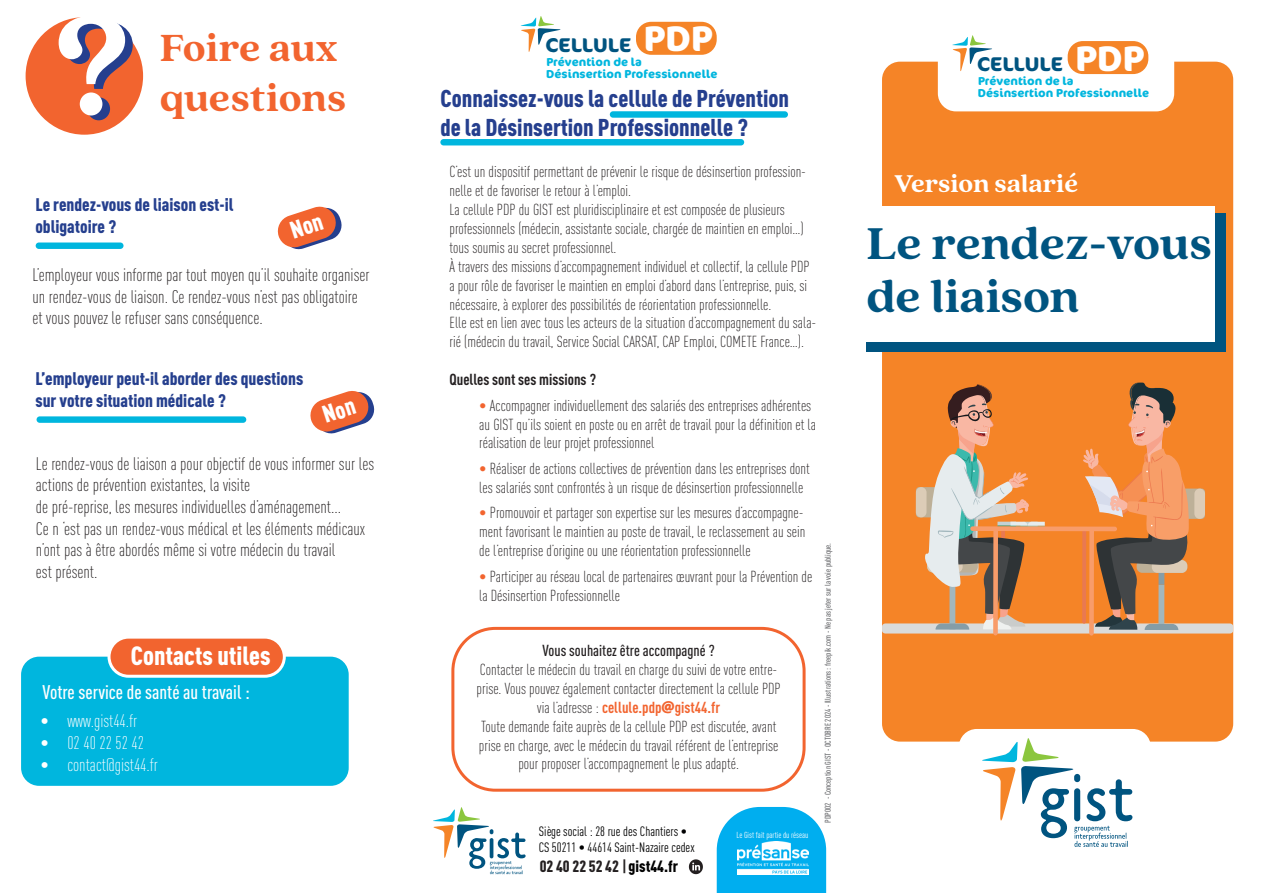
<style>
.page{position:relative;width:1263px;height:893px;background:#fff}
.page>*{position:absolute;margin:0;border:0;box-sizing:border-box;transform-origin:0 0}
.t1{font:800 155.4px "Quincy CF";color:#fff}
.t2{font:800 49.5px/52.5px "Quincy CF";letter-spacing:-.005em;color:#005480}
.t3{font:800 42px "Quincy CF";letter-spacing:-.005em;color:#f2642f}
.t4{font:800 27px "Quincy CF";letter-spacing:-.005em;color:#fff}
.t5{font:900 25.95px "DIN Cond";color:#fff}
.t6{font:900 24px/28.8px "DIN Cond";color:#253f8e}
.t7{font:700 19.8px "Cocon";letter-spacing:.005em;color:#005480}
.t8{font:500 19.5px "DIN Cond";color:#fff}
.t9{font:300 18px/21.6px "DIN Cond";color:#231f20}
.t10{font:900 18px/21.6px "DIN Cond";color:#253f8e}
.t11{font:300 18px "DIN Cond";color:#fff}
.t12{font:900 16.05px "DIN Cond";color:#231f20}
.t13{font:300 15.75px/18.9px "DIN Cond";color:#231f20}
.t14{font:500 15.75px "DIN Cond";color:#231f20}
.t15{font:700 15.75px "DIN Cond";color:#231f20}
.t16{font:13.35px "DIN Cond";color:#000001}
.t17{font:700 11.4px/11.7px "Cocon";letter-spacing:.005em;color:#00b6de}
.t18{font:8.7px "DIN Cond";color:#fff}
.t19{font:500 8.25px "DIN Cond";color:#6c6d70}
.s1{font-size:35.4px;color:#fff}
.s2{color:#f2642f}
.s3{font-weight:700;color:#f2642f}
.s4{font-family:"Cocon";font-weight:700;color:#f2642f}
.s5{font-weight:700}
.s6{color:#000001}
</style>
<div class="page">
<div style="left:882px;top:62px;width:351px;height:680px;background:#f58427;border-radius:18px"></div>
<div style="left:959px;top:729px;width:192px;height:131px;background:#fff;border-radius:18px"></div>
<svg style="left:982px;top:738px;width:150px;height:109px"></svg>
<div style="left:938px;top:22px;width:236px;height:89px;background:#fff;border-radius:18px"></div>
<div style="left:1068px;top:41px;width:80px;height:33px;background:#f58427;border-radius:15px"></div>
<svg style="left:952px;top:35px;width:40px;height:36px"></svg>
<div style="left:866px;top:213px;width:360px;height:138px;background:#005480"></div>
<div style="left:855px;top:207px;width:360px;height:135px;background:#fff"></div>
<div style="left:36px;top:242px;width:88px;height:7px;background:#00b6de;border-radius:3px"></div>
<div style="left:37px;top:416px;width:209px;height:7px;background:#00b6de;border-radius:3px"></div>
<div style="left:26px;top:17px;width:117px;height:118px;background:#f2642f;border-radius:50%"></div>
<div style="left:636px;top:22px;width:81px;height:33px;background:#f58427;border-radius:15px"></div>
<svg style="left:520px;top:16px;width:41px;height:36px"></svg>
<div style="left:610px;top:111px;width:178px;height:7px;background:#00b6de;border-radius:3px"></div>
<div style="left:440px;top:139px;width:304px;height:6px;background:#00b6de;border-radius:3px"></div>
<svg style="left:433px;top:807px;width:93px;height:67px"></svg>
<svg style="left:717px;top:807px;width:109px;height:86px;background:#1fb7f0"></svg>
<img style="left:737px;top:842px;width:72px;height:32px">
<svg style="left:689px;top:859px;width:14px;height:15px"></svg>
<div style="left:451px;top:627px;width:354px;height:165px;border:3px solid #f2642f;border-radius:43px"></div>
<div style="left:21px;top:657px;width:328px;height:129px;background:#00b6de;border-radius:18px"></div>
<div style="left:109px;top:637px;width:175px;height:39px;background:#f2642f;border-radius:20px"></div>
<div style="left:108px;top:636px;width:178px;height:42px;border:3px solid #fff;border-radius:20px"></div>
<div style="left:882px;top:623px;width:351px;height:10px;background:#dadbda;border-radius:3px"></div>
<div style="left:1172px;top:489px;width:33px;height:30px;background:#bdb098;border-radius:3px"></div>
<div style="left:1194px;top:489px;width:11px;height:30px;background:#dcccb7;border-radius:5px"></div>
<div style="left:916px;top:487px;width:10px;height:30px;background:#dcccb7;border-radius:5px"></div>
<div style="left:970px;top:526px;width:147px;height:5px;background:#f89c6a;border-radius:2px"></div>
<svg style="left:1082px;top:383px;width:107px;height:253px"></svg>
<svg style="left:925px;top:384px;width:120px;height:251px"></svg>
<svg style="left:310px;top:391px;width:65px;height:43px"></svg>
<svg style="left:277px;top:206px;width:65px;height:44px"></svg>
<h1 class="t1" style="left:53px;top:-45px;width:79px">?</h1>
<h3 class="t3" style="left:160px;top:18px;width:179px">Foire aux</h3>
<h3 class="t3" style="left:160px;top:68px;width:188px">questions</h3>
<p class="t10" style="left:35px;top:193px;width:200px">Le rendez-vous de liaison est-il obligatoire ?</p>
<p class="t9" style="left:32px;top:264px;width:338px">L’employeur vous informe par tout moyen qu’il souhaite organiser un rendez-vous de liaison. Ce rendez-vous n’est pas obligatoire et vous pouvez le refuser sans conséquence.</p>
<p class="t10" style="left:35px;top:368px;width:269px">L’employeur peut-il aborder des questions sur votre situation médicale ?</p>
<p class="t9" style="left:36px;top:453px;width:340px">Le rendez-vous de liaison a pour objectif de vous informer sur les actions de prévention existantes, la visite<br>de pré-reprise, les mesures individuelles d’aménagement...<br>Ce n ‘est pas un rendez-vous médical et les éléments médicaux n’ont pas à être abordés même si votre médecin du travail<br>est présent.</p>
<h3 class="t5" style="left:131px;top:640px;width:141px">Contacts utiles</h3>
<p class="t8" style="left:43px;top:681px;width:209px">Votre service de santé au travail :</p>
<p class="t11" style="left:40px;top:711px;width:98px">• www.gist44.fr</p>
<p class="t11" style="left:40px;top:732px;width:105px">• 02 40 22 52 42</p>
<p class="t11" style="left:40px;top:754px;width:119px">• contact@gist44.fr</p>
<p class="t7" style="left:546px;top:33px;width:168px">CELLULE <span class="s1">PDP</span></p>
<p class="t17" style="left:546px;top:56px;width:173px">Prévention de la<br>Désinsertion Professionnelle</p>
<h3 class="t6" style="left:440px;top:83px;width:350px">Connaissez-vous la cellule de Prévention de la Désinsertion Professionnelle ?</h3>
<p class="t13" style="left:449px;top:162px;width:368px">C’est un dispositif permettant de prévenir le risque de désinsertion profession&shy;nelle et de favoriser le retour à l’emploi.<br>La cellule PDP du GIST est pluridisciplinaire et est composée de plusieurs professionnels (médecin, assistante sociale, chargée de maintien en emploi…) tous soumis au secret professionnel.<br>À travers des missions d’accompagnement individuel et collectif, la cellule PDP a pour rôle de favoriser le maintien en emploi d’abord dans l’entreprise, puis, si nécessaire, à explorer des possibilités de réorientation professionnelle.<br>Elle est en lien avec tous les acteurs de la situation d’accompagnement du sala&shy;rié (médecin du travail, Service Social CARSAT, CAP Emploi, COMETE France…).</p>
<p class="t15" style="left:449px;top:370px;width:148px">Quelles sont ses missions ?</p>
<p class="t13" style="left:479px;top:396px;width:338px"><span class="s2">•</span> Accompagner individuellement des salariés des entreprises adhérentes au GIST qu’ils soient en poste ou en arrêt de travail pour la définition et la réalisation de leur projet professionnel</p>
<p class="t13" style="left:479px;top:459px;width:332px"><span class="s2">•</span> Réaliser de actions collectives de prévention dans les entreprises dont les salariés sont confrontés à un risque de désinsertion professionnelle</p>
<p class="t13" style="left:479px;top:503px;width:328px;text-align:justify"><span class="s2">•</span> Promouvoir et partager son expertise sur les mesures d’accompagne&shy;ment favorisant le maintien au poste de travail, le reclassement au sein de l’entreprise d’origine ou une réorientation professionnelle</p>
<p class="t13" style="left:479px;top:567px;width:335px"><span class="s2">•</span> Participer au réseau local de partenaires œuvrant pour la Prévention de la Désinsertion Professionnelle</p>
<p class="t14" style="left:542px;top:641px;width:174px">Vous souhaitez être accompagné ?</p>
<p class="t13" style="left:477px;top:660px;width:306px;text-align:center">Contacter le médecin du travail en charge du suivi de votre entre&shy;prise. Vous pouvez également contacter directement la cellule PDP via l’adresse : <span class="s3">cellule.pdp</span><span class="s4">@</span><span class="s3">gist44.fr<br></span>Toute demande faite auprès de la cellule PDP est discutée, avant prise en charge, avec le médecin du travail référent de l’entreprise pour proposer l’accompagnement le plus adapté.</p>
<p class="t16" style="left:539px;top:824px;width:150px">Siège social : 28 rue des Chantiers •</p>
<p class="t18" style="left:736px;top:830px;width:74px">Le Gist fait partie du réseau</p>
<p class="t16" style="left:539px;top:840px;width:157px">CS 50211 • 44614 Saint-Nazaire cedex</p>
<p class="t12" style="left:540px;top:856px;width:140px">02 40 22 52 42 <span class="s5">|</span> <span class="s6">gist44.fr</span></p>
<p class="t19" style="left:823px;top:823px;width:281px;rotate:-90deg">PDP002 - Conception GIST - OCTOBRE 2024 - Illustrations : freepik.com - Ne pas jeter sur la voie publique.</p>
<p class="t7" style="left:977px;top:53px;width:168px">CELLULE <span class="s1">PDP</span></p>
<p class="t17" style="left:978px;top:76px;width:173px">Prévention de la<br>Désinsertion Professionnelle</p>
<h3 class="t4" style="left:894px;top:164px;width:186px">Version salarié</h3>
<h2 class="t2" style="left:866px;top:216px;width:347px">Le rendez-vous de liaison</h2>
</div>
